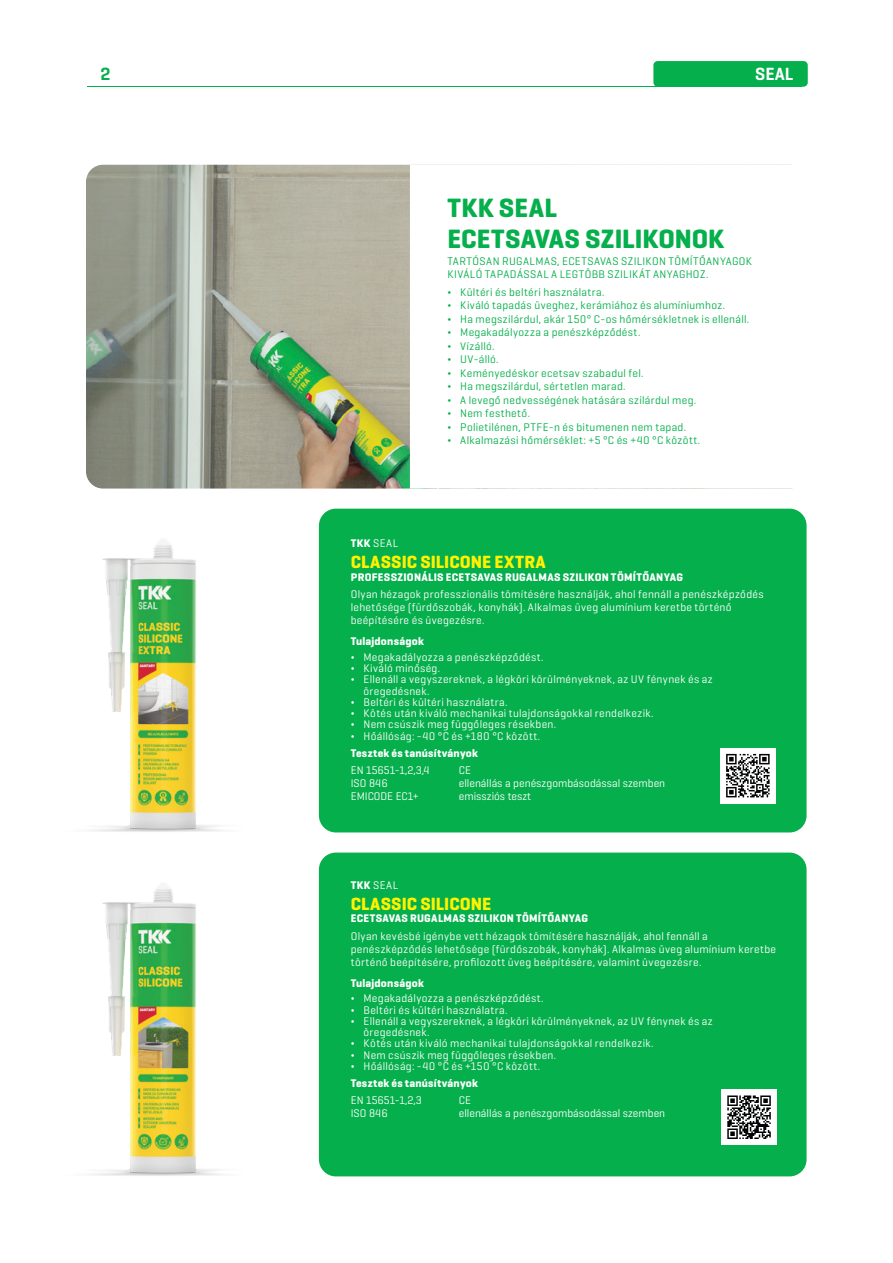
<style>
.page{position:relative;width:893px;height:1263px;background:#fff}
.page>*{position:absolute;margin:0;border:0;box-sizing:border-box;transform-origin:0 0}
.t1{font:700 27px/31px "Geogrotesque Cyr";letter-spacing:.005em;color:#05af4b}
.t2{font:700 18px "Geogrotesque Cyr";letter-spacing:.005em;color:#fff200}
.t3{font:600 18px "Geogrotesque Cyr";color:#fff}
.t4{font:600 18px "Geogrotesque Cyr";color:#05af4b}
.t5{font:11.25px/12.9px "Geogrotesque Cyr";letter-spacing:.025em;color:#fff}
.t6{font:11.25px/12.9px "Geogrotesque Cyr";letter-spacing:.025em;color:#05af4b}
.t7{font:700 11.25px "Geogrotesque Cyr";letter-spacing:.025em;color:#fff}
.t8{font:11.25px "Geogrotesque Cyr";color:#fff}
.s1{font-weight:700}
</style>
<div class="page">
<div style="left:653px;top:61px;width:155px;height:26px;background:#05af4b;border-radius:4px"></div>
<hr style="left:87px;top:86px;width:714px;height:1px;background:#05af4b">
<img style="left:86px;top:165px;width:324px;height:323px">
<img style="left:87px;top:539px;width:139px;height:637px">
<div style="left:319px;top:509px;width:488px;height:323px;background:#05af4b;border-radius:17px"></div>
<div style="left:319px;top:852px;width:488px;height:324px;background:#05af4b;border-radius:17px"></div>
<div style="left:720px;top:748px;width:56px;height:55px;background:#fff"></div>
<svg style="left:726px;top:753px;width:44px;height:45px"></svg>
<div style="left:721px;top:1089px;width:56px;height:56px;background:#fff"></div>
<svg style="left:727px;top:1095px;width:44px;height:44px"></svg>
<p class="t4" style="left:101px;top:63px;width:12px">2</p>
<p class="t3" style="left:755px;top:63px;width:39px">SEAL</p>
<h4 class="t1" style="left:448px;top:192px;width:278px">TKK SEAL<br>ECETSAVAS SZILIKONOK</h4>
<p class="t6" style="left:448px;top:254px;width:306px">TARTÓSAN RUGALMAS, ECETSAVAS SZILIKON TÖMÍTŐANYAGOK<br>KIVÁLÓ TAPADÁSSAL A LEGTÖBB SZILIKÁT ANYAGHOZ.</p>
<p class="t6" style="left:448px;top:285px;width:158px">¬ Kültéri és beltéri használatra.</p>
<p class="t6" style="left:448px;top:299px;width:279px">¬ Kiváló tapadás üveghez, kerámiához és alumíniumhoz.</p>
<p class="t6" style="left:448px;top:312px;width:303px">¬ Ha megszilárdul, akár 150° C-os hőmérsékletnek is ellenáll.</p>
<p class="t6" style="left:448px;top:326px;width:194px">¬ Megakadályozza a penészképződést.</p>
<p class="t6" style="left:448px;top:339px;width:48px">¬ Vízálló.</p>
<p class="t6" style="left:448px;top:353px;width:53px">¬ UV-álló.</p>
<p class="t6" style="left:448px;top:366px;width:198px">¬ Keményedéskor ecetsav szabadul fel.</p>
<p class="t6" style="left:448px;top:380px;width:180px">¬ Ha megszilárdul, sértetlen marad.</p>
<p class="t6" style="left:448px;top:393px;width:250px">¬ A levegő nedvességének hatására szilárdul meg.</p>
<p class="t6" style="left:448px;top:407px;width:84px">¬ Nem festhető.</p>
<p class="t6" style="left:448px;top:420px;width:240px">¬ Polietilénen, PTFE-n és bitumenen nem tapad.</p>
<p class="t6" style="left:448px;top:434px;width:254px">¬ Alkalmazási hőmérséklet: +5 °C és +40 °C között.</p>
<p class="t5" style="left:351px;top:537px;width:49px"><span class="s1">TKK</span> SEAL</p>
<h4 class="t2" style="left:351px;top:551px;width:196px">CLASSIC SILICONE EXTRA</h4>
<h5 class="t7" style="left:351px;top:570px;width:334px">PROFESSZIONÁLIS ECETSAVAS RUGALMAS SZILIKON TÖMÍTŐANYAG</h5>
<p class="t5" style="left:351px;top:587px;width:414px">Olyan hézagok professzionális tömítésére használják, ahol fennáll a penészképződés lehetősége (fürdőszobák, konyhák). Alkalmas üveg alumínium keretbe történő beépítésére és üvegezésre.</p>
<h6 class="t7" style="left:351px;top:634px;width:75px">Tulajdonságok</h6>
<p class="t5" style="left:351px;top:650px;width:194px">¬ Megakadályozza a penészképződést.</p>
<p class="t5" style="left:351px;top:661px;width:91px">¬ Kiváló minőség.</p>
<p class="t5" style="left:364px;top:674px;width:351px;line-height:11.2px;text-indent:-13px">¬ Ellenáll a vegyszereknek, a légköri körülményeknek, az UV fénynek és az öregedésnek.</p>
<p class="t5" style="left:351px;top:695px;width:158px">¬ Beltéri és kültéri használatra.</p>
<p class="t5" style="left:351px;top:706px;width:304px">¬ Kötés után kiváló mechanikai tulajdonságokkal rendelkezik.</p>
<p class="t5" style="left:351px;top:718px;width:207px">¬ Nem csúszik meg függőleges résekben.</p>
<p class="t5" style="left:351px;top:729px;width:191px">¬ Hőállóság: -40 °C és +180 °C között.</p>
<h6 class="t7" style="left:351px;top:746px;width:129px">Tesztek és tanúsítványok</h6>
<p class="t5" style="left:351px;top:763px;width:80px">EN 15651-1,2,3,4</p>
<p class="t5" style="left:459px;top:763px;width:14px">CE</p>
<p class="t5" style="left:351px;top:776px;width:38px">ISO 846</p>
<p class="t8" style="left:459px;top:776px;width:208px">ellenállás a penészgombásodással szemben</p>
<p class="t8" style="left:351px;top:789px;width:69px">EMICODE EC1+</p>
<p class="t8" style="left:459px;top:789px;width:74px">emissziós teszt</p>
<p class="t5" style="left:351px;top:878px;width:49px"><span class="s1">TKK</span> SEAL</p>
<h4 class="t2" style="left:351px;top:892px;width:142px">CLASSIC SILICONE</h4>
<h5 class="t7" style="left:351px;top:911px;width:239px">ECETSAVAS RUGALMAS SZILIKON TÖMÍTŐANYAG</h5>
<p class="t5" style="left:351px;top:929px;width:427px">Olyan kevésbé igénybe vett hézagok tömítésére használják, ahol fennáll a penészképződés lehetősége (fürdőszobák, konyhák). Alkalmas üveg alumínium keretbe történő beépítésére, profilozott üveg beépítésére, valamint üvegezésre.</p>
<h6 class="t7" style="left:351px;top:976px;width:75px">Tulajdonságok</h6>
<p class="t5" style="left:351px;top:992px;width:194px">¬ Megakadályozza a penészképződést.</p>
<p class="t5" style="left:351px;top:1003px;width:158px">¬ Beltéri és kültéri használatra.</p>
<p class="t5" style="left:364px;top:1015px;width:351px;line-height:11.2px;text-indent:-13px">¬ Ellenáll a vegyszereknek, a légköri körülményeknek, az UV fénynek és az öregedésnek.</p>
<p class="t5" style="left:351px;top:1037px;width:304px">¬ Kötés után kiváló mechanikai tulajdonságokkal rendelkezik.</p>
<p class="t5" style="left:351px;top:1048px;width:207px">¬ Nem csúszik meg függőleges résekben.</p>
<p class="t5" style="left:351px;top:1059px;width:191px">¬ Hőállóság: -40 °C és +150 °C között.</p>
<h6 class="t7" style="left:351px;top:1076px;width:129px">Tesztek és tanúsítványok</h6>
<p class="t5" style="left:351px;top:1094px;width:73px">EN 15651-1,2,3</p>
<p class="t5" style="left:459px;top:1094px;width:14px">CE</p>
<p class="t5" style="left:351px;top:1107px;width:38px">ISO 846</p>
<p class="t8" style="left:459px;top:1106px;width:208px">ellenállás a penészgombásodással szemben</p>
</div>
